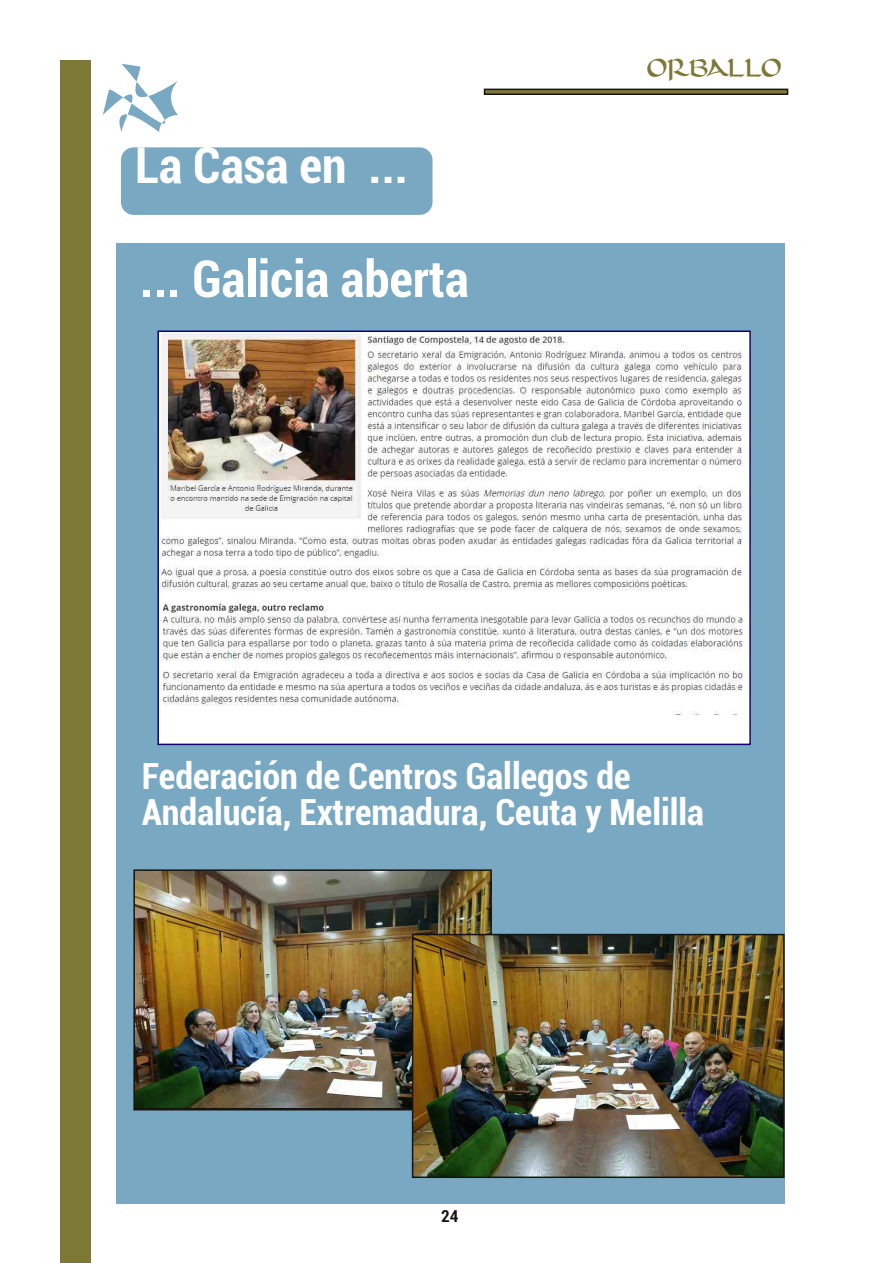
<style>
.page{position:relative;width:893px;height:1263px;background:#fff}
.page>*{position:absolute;margin:0;border:0;box-sizing:border-box;transform-origin:0 0}
.t1{font:700 condensed 51px "Roboto";color:#fff}
.t2{font:700 condensed 49.5px "Roboto";color:#fff}
.t3{font:700 condensed 36px/36px "Roboto";color:#fff}
.t4{font:30px "Dorovar FLF Carolus";letter-spacing:-.04em;color:#7e7837}
.t5{font:700 condensed 16.5px "Roboto";color:#161413}
</style>
<div class="page">
<svg style="left:103px;top:64px;width:75px;height:92px"></svg>
<div style="left:60px;top:60px;width:31px;height:1203px;background:#7e7837"></div>
<div style="left:484px;top:89px;width:304px;height:6px;border:2px solid #161413"></div>
<div style="left:121px;top:147px;width:311px;height:68px;background:#79a8c2;border-radius:13px"></div>
<div style="left:117px;top:243px;width:668px;height:960px;background:#79a8c2"></div>
<img style="left:160px;top:333px;width:588px;height:409px">
<div style="left:157px;top:330px;width:594px;height:415px;border:2px solid #110072"></div>
<img style="left:136px;top:872px;width:353px;height:235px">
<div style="left:133px;top:869px;width:359px;height:241px;border:2px solid #161413"></div>
<img style="left:415px;top:937px;width:367px;height:238px">
<div style="left:412px;top:934px;width:373px;height:244px;border:2px solid #161413"></div>
<h2 class="t2" style="left:135px;top:137px;width:274px">La Casa en ...</h2>
<h1 class="t1" style="left:140px;top:250px;width:330px">... Galicia aberta</h1>
<p class="t4" style="left:647px;top:52px;width:136px">ORBALLO</p>
<p class="t3" style="left:142px;top:759px;width:564px">Federación de Centros Gallegos de<br>Andalucía, Extremadura, Ceuta y Melilla</p>
<p class="t5" style="left:441px;top:1206px;width:19px">24</p>
</div>
